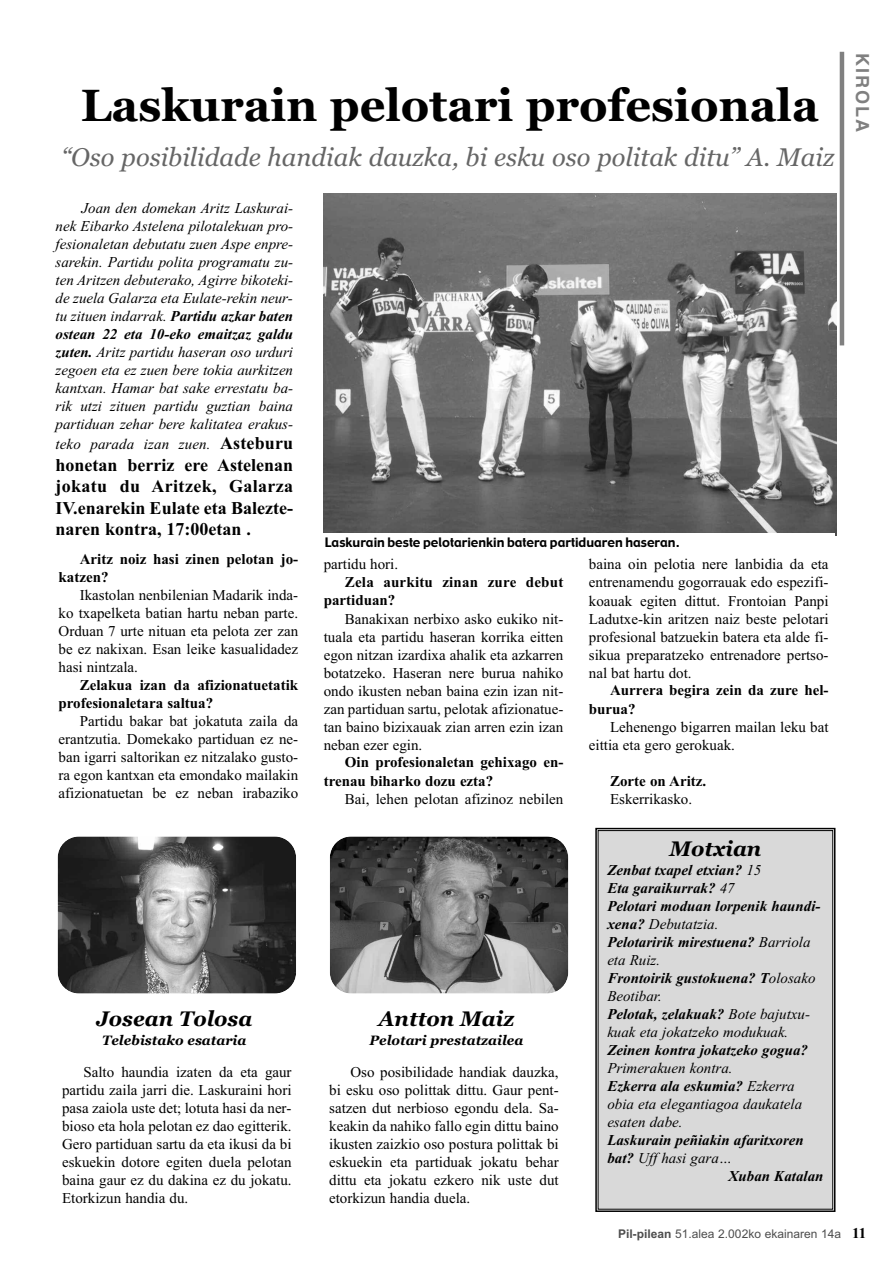
<style>
.page{position:relative;width:893px;height:1263px;background:#fff}
.page>*{position:absolute;margin:0;border:0;box-sizing:border-box;transform-origin:0 0}
.t1{font:700 45px "Georgia";color:#000}
.t2{font:italic 25.5px "Georgia";color:#666}
.t3{font:italic 700 21px "Georgia";color:#000}
.t4{font:700 18px/21.6px "Times New Roman";color:#000;text-align:justify}
.t5{font:700 18px "Helvetica";letter-spacing:.11em;color:#808080}
.t6{font:15px/18px "Times New Roman";color:#000;text-align:justify}
.t7{font:italic 15px/18px "Times New Roman";color:#000;text-align:justify}
.t8{font:italic 700 15px/18px "Times New Roman";color:#000}
.t9{font:700 15px/18px "Times New Roman";color:#000}
.t10{font:italic 700 13.5px "Georgia";color:#000}
.t11{font:12.75px "Gadget";color:#000}
.t12{font:12px "Arial";color:#4d4d4d}
.s1{font-weight:700}
.s2{font-weight:700;font-style:normal;font-size:18px}
.s3{font-weight:400}
.s4{font-family:"Times New Roman";font-weight:700;font-size:15px;color:#000}
</style>
<div class="page">
<hr style="left:840px;top:52px;width:4px;height:293px;background:#808080">
<img style="left:323px;top:193px;width:513px;height:343px">
<div style="left:323px;top:533px;width:512px;height:25px;background:#fff"></div>
<svg style="left:57px;top:836px;width:239px;height:158px;background:#555"></svg>
<svg style="left:330px;top:836px;width:239px;height:158px;background:#666"></svg>
<div style="left:598px;top:831px;width:234px;height:378px;background:#d9d9d9"></div>
<div style="left:595px;top:828px;width:240px;height:384px;border:2px solid #000"></div>
<h1 class="t1" style="left:81px;top:79px;width:740px">Laskurain pelotari profesionala</h1>
<h2 class="t2" style="left:61px;top:142px;width:775px">“Oso posibilidade handiak dauzka, bi esku oso politak ditu” A. Maiz</h2>
<p class="t7" style="left:56px;top:199px;width:239px;text-indent:26px">Joan den domekan Aritz Laskurai&shy;nek Eibarko Astelena pilotalekuan pro&shy;fesionaletan debutatu zuen Aspe enpre&shy;sarekin. Partidu polita programatu zu&shy;ten Aritzen debuterako, Agirre bikoteki&shy;de zuela Galarza eta Eulate-rekin neur&shy;tu zituen indarrak. <span class="s1">Partidu azkar baten ostean 22 eta 10-eko emaitzaz galdu zuten.</span> Aritz partidu haseran oso urduri zegoen eta ez zuen bere tokia aurkitzen kantxan. Hamar bat sake errestatu ba&shy;rik utzi zituen partidu guztian baina partiduan zehar bere kalitatea erakus-</p>
<p class="t7" style="left:56px;top:435px;width:239px">teko parada izan zuen. <span class="s2">Asteburu</span></p>
<p class="t4" style="left:56px;top:454px;width:239px">honetan berriz ere Astelenan jokatu du Aritzek, Galarza IV.enarekin Eulate eta Balezte&shy;naren kontra, 17:00etan .</p>
<p class="t9" style="left:59px;top:549px;width:241px;text-indent:21px">Aritz noiz hasi zinen pelotan jo&shy;katzen?</p>
<p class="t6" style="left:59px;top:586px;width:241px;text-indent:21px">Ikastolan nenbilenian Madarik inda&shy;ko txapelketa batian hartu neban parte.<br>Orduan 7 urte nituan eta pelota zer zan be ez nakixan. Esan leike kasualidadez hasi nintzala.</p>
<p class="t9" style="left:59px;top:675px;width:241px;text-indent:21px">Zelakua izan da afizionatuetatik profesionaletara saltua?</p>
<p class="t6" style="left:59px;top:712px;width:241px;text-indent:21px">Partidu bakar bat jokatuta zaila da erantzutia. Domekako partiduan ez ne&shy;ban igarri saltorikan ez nitzalako gusto&shy;ra egon kantxan eta emondako mailakin afizionatuetan be ez neban irabaziko</p>
<h3 class="t3" style="left:96px;top:1006px;width:157px">Josean Tolosa</h3>
<p class="t10" style="left:102px;top:1032px;width:146px">Telebistako esataria</p>
<p class="t6" style="left:62px;top:1063px;width:231px;text-indent:21px">Salto haundia izaten da eta gaur partidu zaila jarri die. Laskuraini hori pasa zaiola uste det; lotuta hasi da ner&shy;bioso eta hola pelotan ez dao egitterik.<br>Gero partiduan sartu da eta ikusi da bi eskuekin dotore egiten duela pelotan baina gaur ez du dakina ez du jokatu.<br>Etorkizun handia du.</p>
<p class="t11" style="left:325px;top:535px;width:357px">Laskurain beste pelotarienkin batera partiduaren haseran.</p>
<p class="t6" style="left:324px;top:555px;width:76px">partidu hori.</p>
<p class="t9" style="left:324px;top:573px;width:241px;text-indent:21px">Zela aurkitu zinan zure debut partiduan?</p>
<p class="t6" style="left:324px;top:609px;width:241px;text-indent:21px">Banakixan nerbixo asko eukiko nit&shy;tuala eta partidu haseran korrika eitten egon nitzan izardixa ahalik eta azkarren botatzeko. Haseran nere burua nahiko ondo ikusten neban baina ezin izan nit&shy;zan partiduan sartu, pelotak afizionatue&shy;tan baino bizixauak zian arren ezin izan neban ezer egin.</p>
<p class="t9" style="left:324px;top:753px;width:241px;text-indent:21px">Oin profesionaletan gehixago en&shy;trenau biharko dozu ezta?</p>
<p class="t6" style="left:345px;top:789px;width:220px">Bai, lehen pelotan afizinoz nebilen</p>
<h3 class="t3" style="left:379px;top:1006px;width:137px">Antton Maiz</h3>
<p class="t10" style="left:370px;top:1032px;width:155px">Pelotari prestatzailea</p>
<p class="t6" style="left:329px;top:1062px;width:231px;text-indent:21px">Oso posibilidade handiak dauzka, bi esku oso polittak dittu. Gaur pent&shy;satzen dut nerbioso egondu dela. Sa&shy;keakin da nahiko fallo egin dittu baino ikusten zaizkio oso postura polittak bi eskuekin eta partiduak jokatu behar dittu eta jokatu ezkero nik uste dut etorkizun handia duela.</p>
<p class="t6" style="left:589px;top:555px;width:241px">baina oin pelotia nere lanbidia da eta entrenamendu gogorrauak edo espezifi&shy;koauak egiten dittut. Frontoian Panpi Ladutxe-kin aritzen naiz beste pelotari profesional batzuekin batera eta alde fi&shy;sikua preparatzeko entrenadore pertso&shy;nal bat hartu dot.</p>
<p class="t9" style="left:589px;top:681px;width:241px;text-indent:21px">Aurrera begira zein da zure hel&shy;burua?</p>
<p class="t6" style="left:589px;top:717px;width:241px;text-indent:21px">Lehenengo bigarren mailan leku bat eittia eta gero gerokuak.</p>
<p class="t9" style="left:610px;top:771px;width:98px">Zorte on Aritz.</p>
<p class="t6" style="left:610px;top:789px;width:84px">Eskerrikasko.</p>
<h3 class="t3" style="left:669px;top:836px;width:94px">Motxian</h3>
<p class="t8" style="left:607px;top:861px;width:214px">Zenbat txapel etxian? <span class="s3">15<br></span>Eta garaikurrak? <span class="s3">47<br></span>Pelotari moduan lorpenik haundi&shy;xena? <span class="s3">Debutatzia.<br></span>Pelotaririk mirestuena? <span class="s3">Barriola eta Ruiz.<br></span>Frontoirik gustokuena? T<span class="s3">olosako<br>Beotibar.<br></span>Pelotak, zelakuak? <span class="s3">Bote bajutxu&shy;kuak eta jokatzeko modukuak.</span></p>
<p class="t8" style="left:607px;top:1041px;width:202px">Zeinen kontra jokatzeko gogua?</p>
<p class="t7" style="left:607px;top:1059px;width:196px;text-align:left">Primerakuen kontra.<br><span class="s1">Ezkerra ala eskumia?</span> Ezkerra obia eta elegantiagoa daukatela esaten dabe.</p>
<p class="t8" style="left:607px;top:1131px;width:198px">Laskurain peñiakin afaritxoren</p>
<p class="t7" style="left:607px;top:1149px;width:126px"><span class="s1">bat?</span> Uff hasi gara…</p>
<p class="t8" style="left:728px;top:1167px;width:96px">Xuban Katalan</p>
<p class="t5" style="left:873px;top:53px;width:81px;rotate:90deg">KIROLA</p>
<p class="t12" style="left:618px;top:1227px;width:249px"><span class="s1">Pil-pilean</span> 51.alea 2.002ko ekainaren 14a <span class="s4">11</span></p>
</div>
